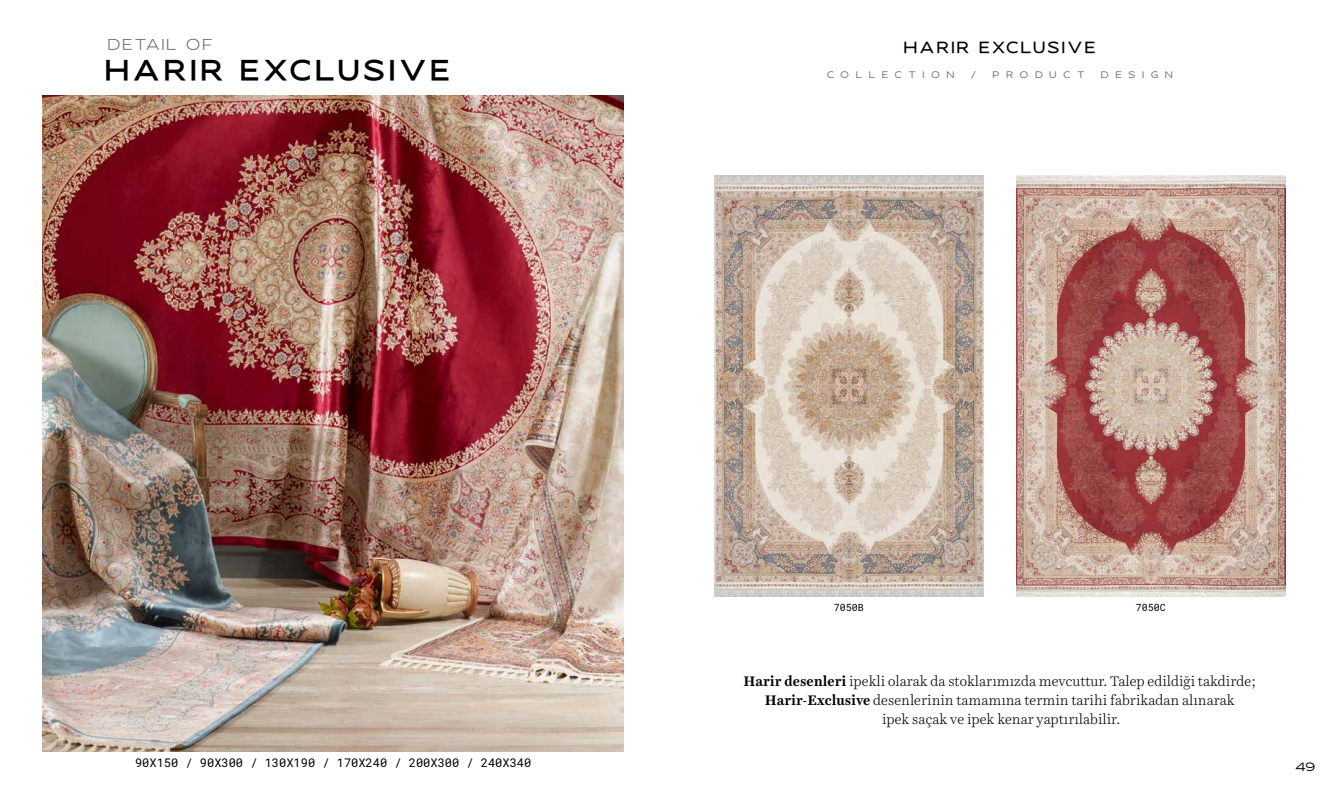
<style>
.page{position:relative;width:1333px;height:794px;background:#fff}
.page>*{position:absolute;margin:0;border:0;box-sizing:border-box;transform-origin:0 0}
.t1{font:700 28px "wonderella";letter-spacing:.1em;color:#000}
.t2{font:500 16px "wonderella";letter-spacing:.1em;color:#000}
.t3{font:100 16px "wonderella";letter-spacing:.09em;color:#6d6e71}
.t4{font:300 14px/19px "Harriet Text";color:#000;text-align:center}
.t5{font:12px "Roboto Mono";color:#000}
.t6{font:12px "wonderella";color:#000}
.t7{font:10px "Roboto Mono";color:#000}
.t8{font:9.5px "wonderella";letter-spacing:.68em;color:#6d6e71}
.s1{font-weight:700}
</style>
<div class="page">
<img style="left:43px;top:95px;width:581px;height:656px">
<img style="left:714px;top:176px;width:269px;height:420px">
<img style="left:1016px;top:176px;width:269px;height:420px">
<p class="t3" style="left:107px;top:35px;width:107px">DETAIL OF</p>
<p class="t2" style="left:903px;top:38px;width:194px">HARIR EXCLUSIVE</p>
<h1 class="t1" style="left:104px;top:52px;width:348px">HARIR EXCLUSIVE</h1>
<p class="t8" style="left:826px;top:69px;width:129px">COLLECTION</p>
<p class="t8" style="left:970px;top:69px;width:7px">/</p>
<p class="t8" style="left:992px;top:69px;width:94px">PRODUCT</p>
<p class="t8" style="left:1100px;top:69px;width:73px">DESIGN</p>
<p class="t5" style="left:135px;top:754px;width:398px">90X150 / 90X300 / 130X190 / 170X240 / 200X300 / 240X340</p>
<p class="t7" style="left:833px;top:600px;width:31px">7050B</p>
<p class="t7" style="left:1135px;top:600px;width:31px">7050C</p>
<p class="t4" style="left:743px;top:671px;width:513px"><span class="s1">Harir desenleri</span> ipekli olarak da stoklarımızda mevcuttur. Talep edildiği takdirde;<br><span class="s1">Harir-Exclusive</span> desenlerinin tamamına termin tarihi fabrikadan alınarak<br>ipek saçak ve ipek kenar yaptırılabilir.</p>
<p class="t6" style="left:1294px;top:759px;width:22px">49</p>
</div>
